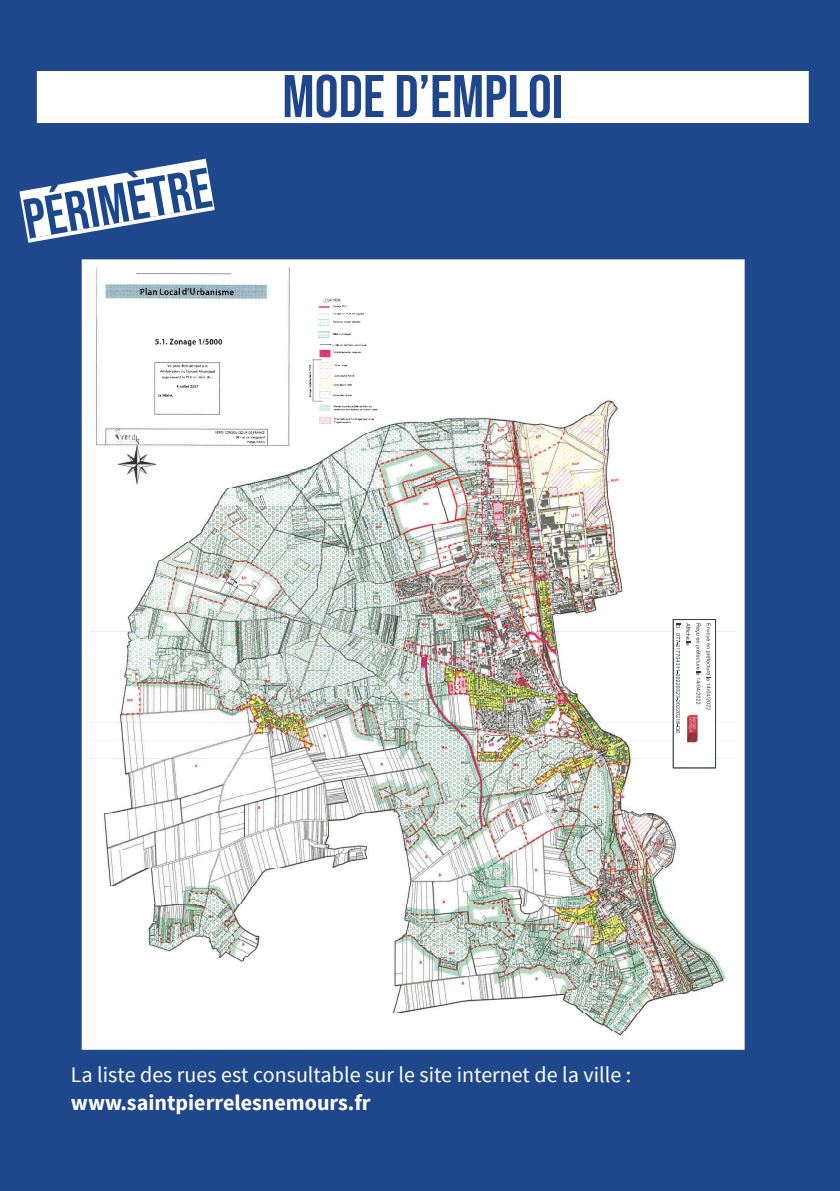
<style>
.page{position:relative;width:840px;height:1191px;background:#fff}
.page>*{position:absolute;margin:0;border:0;box-sizing:border-box;transform-origin:0 0}
.t1{font:60px "Bebas Neue";color:#1d468b}
.t2{font:56px "Bebas Neue";color:#1b478c}
.t3{font:22px "Source Sans Pro";color:#fff}
.t4{font:700 22px "Source Sans Pro";color:#fff}
</style>
<div class="page">
<div style="left:0;top:0;width:839px;height:1191px;background:#1e478c"></div>
<div style="left:37px;top:71px;width:771px;height:46px;background:#fff"></div>
<div style="left:37px;top:117px;width:771px;height:6px;background:#fff"></div>
<svg style="left:19px;top:158px;width:196px;height:113px"></svg>
<img style="left:91px;top:268px;width:644px;height:772px">
<img style="left:317px;top:312px;width:4px;height:4px">
<img style="left:572px;top:417px;width:24px;height:29px">
<img style="left:537px;top:435px;width:20px;height:17px">
<img style="left:321px;top:297px;width:58px;height:22px">
<svg style="left:554px;top:520px;width:4px;height:4px"></svg>
<svg style="left:569px;top:512px;width:12px;height:6px"></svg>
<img style="left:127px;top:319px;width:360px;height:386px">
<img style="left:190px;top:893px;width:15px;height:12px">
<img style="left:127px;top:687px;width:15px;height:16px">
<svg style="left:722px;top:977px;width:5px;height:3px"></svg>
<svg style="left:175px;top:936px;width:6px;height:3px"></svg>
<svg style="left:184px;top:883px;width:5px;height:5px"></svg>
<svg style="left:193px;top:764px;width:6px;height:4px"></svg>
<img style="left:287px;top:557px;width:16px;height:24px">
<svg style="left:522px;top:611px;width:8px;height:9px"></svg>
<img style="left:478px;top:734px;width:18px;height:10px">
<img style="left:202px;top:505px;width:91px;height:63px">
<svg style="left:487px;top:742px;width:8px;height:4px"></svg>
<svg style="left:368px;top:739px;width:8px;height:4px"></svg>
<svg style="left:321px;top:733px;width:6px;height:4px"></svg>
<svg style="left:532px;top:641px;width:5px;height:4px"></svg>
<svg style="left:450px;top:595px;width:7px;height:3px"></svg>
<svg style="left:223px;top:588px;width:3px;height:4px"></svg>
<svg style="left:240px;top:576px;width:8px;height:5px"></svg>
<svg style="left:376px;top:551px;width:6px;height:8px"></svg>
<svg style="left:324px;top:550px;width:7px;height:7px"></svg>
<svg style="left:436px;top:544px;width:12px;height:16px"></svg>
<svg style="left:287px;top:538px;width:6px;height:5px"></svg>
<svg style="left:326px;top:529px;width:5px;height:5px"></svg>
<svg style="left:528px;top:730px;width:27px;height:16px"></svg>
<svg style="left:247px;top:718px;width:8px;height:6px"></svg>
<svg style="left:496px;top:656px;width:5px;height:4px"></svg>
<svg style="left:436px;top:647px;width:5px;height:4px"></svg>
<svg style="left:563px;top:575px;width:6px;height:4px"></svg>
<svg style="left:543px;top:551px;width:5px;height:8px"></svg>
<img style="left:214px;top:430px;width:52px;height:14px">
<img style="left:318px;top:361px;width:14px;height:18px">
<svg style="left:579px;top:543px;width:6px;height:6px"></svg>
<svg style="left:421px;top:501px;width:9px;height:6px"></svg>
<img style="left:357px;top:498px;width:34px;height:45px">
<svg style="left:389px;top:488px;width:5px;height:3px"></svg>
<svg style="left:454px;top:486px;width:6px;height:5px"></svg>
<svg style="left:575px;top:484px;width:6px;height:5px"></svg>
<svg style="left:609px;top:477px;width:11px;height:6px"></svg>
<svg style="left:538px;top:471px;width:7px;height:5px"></svg>
<img style="left:546px;top:464px;width:15px;height:15px">
<svg style="left:409px;top:462px;width:4px;height:5px"></svg>
<img style="left:560px;top:444px;width:21px;height:22px">
<svg style="left:496px;top:427px;width:8px;height:6px"></svg>
<img style="left:318px;top:416px;width:14px;height:8px">
<img style="left:318px;top:390px;width:14px;height:9px">
<svg style="left:487px;top:551px;width:8px;height:2px"></svg>
<img style="left:252px;top:494px;width:15px;height:18px">
<svg style="left:474px;top:462px;width:4px;height:4px"></svg>
<img style="left:115px;top:429px;width:26px;height:16px">
<img style="left:157px;top:393px;width:17px;height:6px">
<img style="left:308px;top:365px;width:4px;height:34px">
<img style="left:139px;top:287px;width:95px;height:9px">
<img style="left:317px;top:305px;width:14px;height:4px">
<svg style="left:311px;top:358px;width:12px;height:2px"></svg>
<img style="left:672px;top:619px;width:43px;height:149px">
<svg style="left:685px;top:623px;width:25px;height:87px;background:#e9e9e9"></svg>
<img style="left:687px;top:705px;width:9px;height:47px">
<svg style="left:675px;top:623px;width:4px;height:110px"></svg>
<div style="left:82px;top:259px;width:662px;height:790px;border:8px solid #fff"></div>
<p class="t2" style="left:19px;top:188px;width:190px;rotate:-10deg">PÉRIMÈTRE</p>
<p class="t1" style="left:282px;top:62px;width:282px">MODE D’EMPLOI</p>
<p class="t3" style="left:71px;top:1061px;width:561px">La liste des rues est consultable sur le site internet de la ville :</p>
<p class="t4" style="left:71px;top:1088px;width:301px">www.saintpierrelesnemours.fr</p>
</div>
